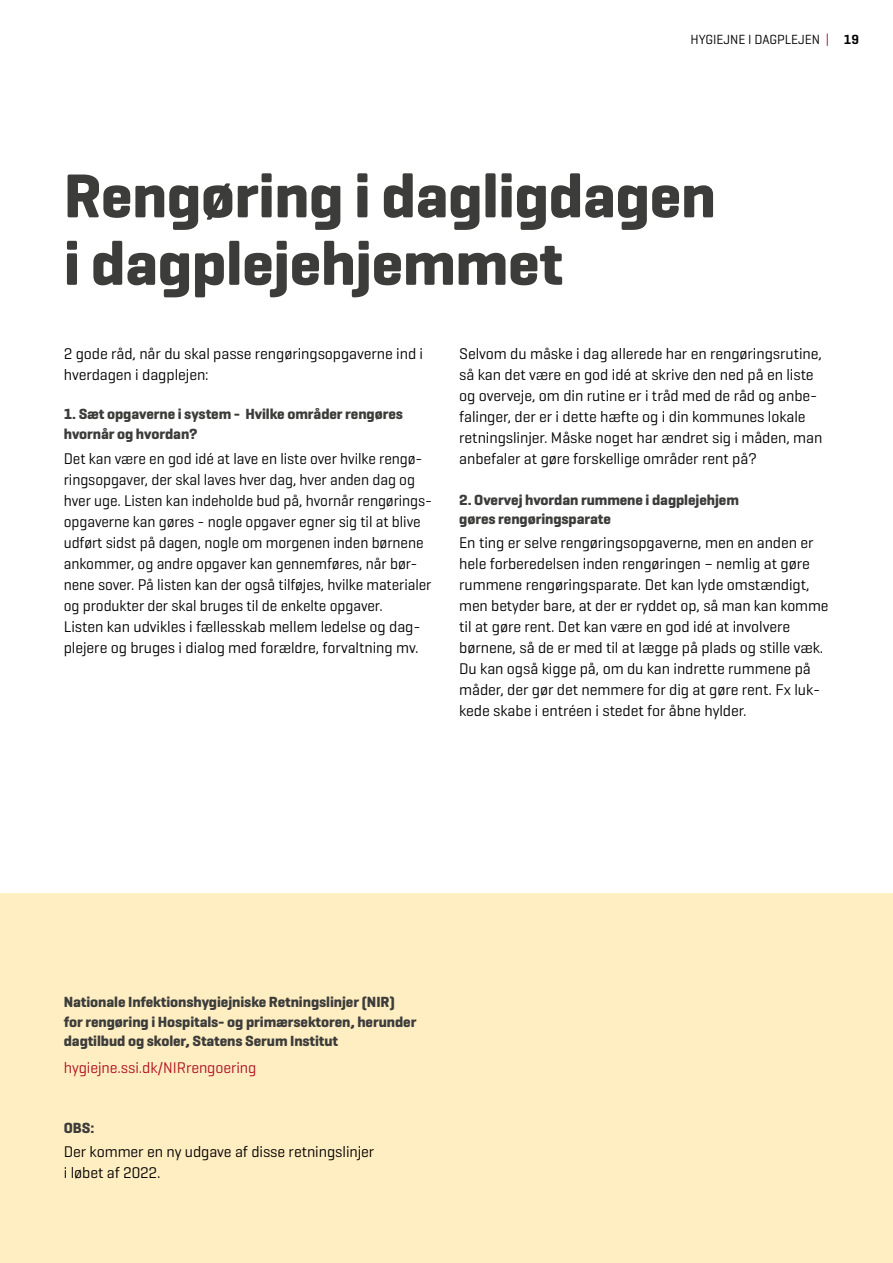
<style>
.page{position:relative;width:893px;height:1263px;background:#fff}
.page>*{position:absolute;margin:0;border:0;box-sizing:border-box;transform-origin:0 0}
.t1{font:700 63px/67.5px "Geogrotesque";letter-spacing:-.005em;color:#3c3c3b}
.t2{font:15.75px/21px "Geogrotesque";letter-spacing:-.005em;color:#000}
.t3{font:15.75px "Geogrotesque";letter-spacing:-.005em;color:#ae1122}
.t4{font:700 15px/19.5px "Geogrotesque";letter-spacing:-.005em;color:#3c3c3b}
.t5{font:13.5px "Geogrotesque";letter-spacing:-.005em;color:#000}
.s1{color:#ae1122}
.s2{font-weight:600}
</style>
<div class="page">
<div style="left:0;top:893px;width:893px;height:370px;background:#ffeec2"></div>
<p class="t5" style="left:691px;top:31px;width:170px">HYGIEJNE I DAGPLEJEN <span class="s1">|</span> <span class="s2">19</span></p>
<h1 class="t1" style="left:64px;top:162px;width:654px">Rengøring i dagligdagen i dagplejehjemmet</h1>
<p class="t2" style="left:64px;top:343px;width:361px">2 gode råd, når du skal passe rengøringsopgaverne ind i hverdagen i dagplejen:</p>
<p class="t4" style="left:64px;top:404px;width:341px">1. Sæt opgaverne i system - Hvilke områder rengøres hvornår og hvordan?</p>
<p class="t2" style="left:64px;top:448px;width:370px">Det kan være en god idé at lave en liste over hvilke rengø&shy;ringsopgaver, der skal laves hver dag, hver anden dag og hver uge. Listen kan indeholde bud på, hvornår rengørings&shy;opgaverne kan gøres - nogle opgaver egner sig til at blive udført sidst på dagen, nogle om morgenen inden børnene ankommer, og andre opgaver kan gennemføres, når bør&shy;nene sover. På listen kan der også tilføjes, hvilke materialer og produkter der skal bruges til de enkelte opgaver.<br>Listen kan udvikles i fællesskab mellem ledelse og dag&shy;plejere og bruges i dialog med forældre, forvaltning mv.</p>
<p class="t2" style="left:459px;top:343px;width:365px">Selvom du måske i dag allerede har en rengøringsrutine, så kan det være en god idé at skrive den ned på en liste og overveje, om din rutine er i tråd med de råd og anbe&shy;falinger, der er i dette hæfte og i din kommunes lokale retningslinjer. Måske noget har ændret sig i måden, man anbefaler at gøre forskellige områder rent på?</p>
<p class="t4" style="left:459px;top:490px;width:281px">2. Overvej hvordan rummene i dagplejehjem gøres rengøringsparate</p>
<p class="t2" style="left:459px;top:532px;width:371px">En ting er selve rengøringsopgaverne, men en anden er hele forberedelsen inden rengøringen – nemlig at gøre rummene rengøringsparate. Det kan lyde omstændigt, men betyder bare, at der er ryddet op, så man kan komme til at gøre rent. Det kan være en god idé at involvere børnene, så de er med til at lægge på plads og stille væk.<br>Du kan også kigge på, om du kan indrette rummene på måder, der gør det nemmere for dig at gøre rent. Fx luk&shy;kede skabe i entréen i stedet for åbne hylder.</p>
<p class="t4" style="left:64px;top:992px;width:354px">Nationale Infektionshygiejniske Retningslinjer (NIR) for rengøring i Hospitals- og primærsektoren, herunder dagtilbud og skoler, Statens Serum Institut</p>
<p class="t3" style="left:64px;top:1058px;width:194px">hygiejne.ssi.dk/NIRrengoering</p>
<p class="t4" style="left:64px;top:1118px;width:32px">OBS:</p>
<p class="t2" style="left:64px;top:1141px;width:312px">Der kommer en ny udgave af disse retningslinjer i løbet af 2022.</p>
</div>
